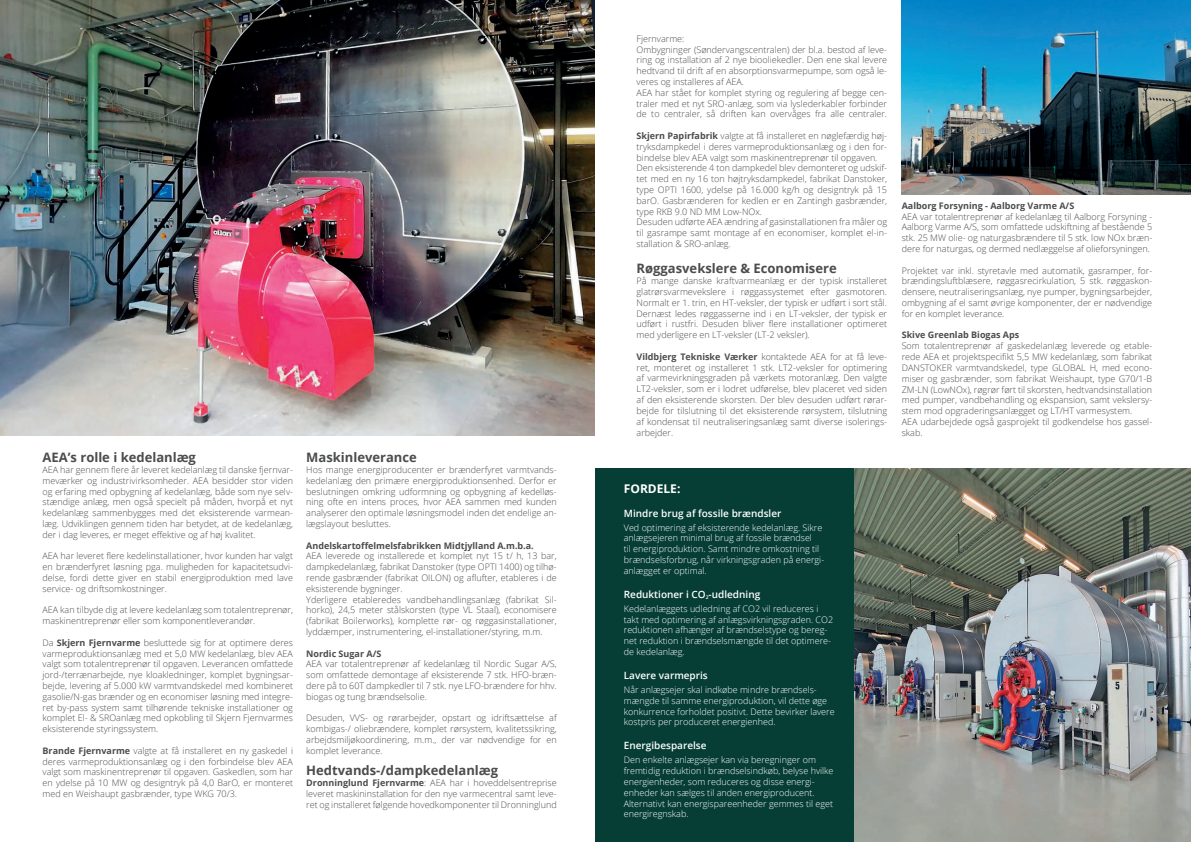
<style>
.page{position:relative;width:1191px;height:842px;background:#fff}
.page>*{position:absolute;margin:0;border:0;box-sizing:border-box;transform-origin:0 0}
.t1{font:700 13px "Open Sans";color:#4b4c4d}
.t2{font:700 12px "Open Sans";color:#fff}
.t3{font:600 10px "Open Sans";color:#fff}
.t4{font:300 9px/10.8px "Open Sans";color:#4b4c4d;text-align:justify}
.t5{font:300 9px/10.8px "Open Sans";color:#fff}
.t6{font:700 9px "Open Sans";color:#4b4c4d}
.s1{font-weight:700}
</style>
<div class="page">
<img style="left:0;top:0;width:595px;height:435px">
<div style="left:595px;top:469px;width:263px;height:373px;background:#063e36"></div>
<img style="left:854px;top:469px;width:337px;height:373px">
<img style="left:901px;top:0;width:290px;height:194px">
<h1 class="t1" style="left:43px;top:448px;width:155px">AEA’s rolle i kedelanlæg</h1>
<p class="t4" style="left:43px;top:464px;width:252px">AEA har gennem flere år leveret kedelanlæg til danske fjernvar&shy;meværker og industrivirksomheder. AEA besidder stor viden og erfaring med opbygning af kedelanlæg, både som nye selv&shy;stændige anlæg, men også specielt på måden, hvorpå et nyt kedelanlæg sammenbygges med det eksisterende varmean&shy;læg. Udviklingen gennem tiden har betydet, at de kedelanlæg, der i dag leveres, er meget effektive og af høj kvalitet.</p>
<p class="t4" style="left:43px;top:550px;width:252px">AEA har leveret flere kedelinstallationer, hvor kunden har valgt en brænderfyret løsning pga. muligheden for kapacitetsudvi&shy;delse, fordi dette giver en stabil energiproduktion med lave service- og driftsomkostninger.</p>
<p class="t4" style="left:43px;top:604px;width:252px">AEA kan tilbyde dig at levere kedelanlæg som totalentreprenør, maskinentreprenør eller som komponentleverandør.</p>
<p class="t4" style="left:43px;top:637px;width:252px">Da <span class="s1">Skjern Fjernvarme</span> besluttede sig for at optimere deres varmeproduktionsanlæg med et 5,0 MW kedelanlæg, blev AEA valgt som totalentreprenør til opgaven. Leverancen omfattede jord-/terrænarbejde, nye kloakledninger, komplet bygningsar&shy;bejde, levering af 5.000 kW varmtvandskedel med kombineret gasolie/N-gas brænder og en economiser løsning med integre&shy;ret by-pass system samt tilhørende tekniske installationer og komplet El- &amp; SROanlæg med opkobling til Skjern Fjernvarmes eksisterende styringssystem.</p>
<p class="t4" style="left:43px;top:745px;width:252px"><span class="s1">Brande Fjernvarme</span> valgte at få installeret en ny gaskedel i deres varmeproduktionsanlæg og i den forbindelse blev AEA valgt som maskinentreprenør til opgaven. Gaskedlen, som har en ydelse på 10 MW og designtryk på 4,0 BarO, er monteret med en Weishaupt gasbrænder, type WKG 70/3.</p>
<h1 class="t1" style="left:306px;top:448px;width:112px">Maskinleverance</h1>
<p class="t4" style="left:306px;top:464px;width:252px">Hos mange energiproducenter er brænderfyret varmtvands&shy;kedelanlæg den primære energiproduktionsenhed. Derfor er beslutningen omkring udformning og opbygning af kedelløs&shy;ning ofte en intens proces, hvor AEA sammen med kunden analyserer den optimale løsningsmodel inden det endelige an&shy;lægslayout besluttes.</p>
<p class="t6" style="left:306px;top:539px;width:229px">Andelskartoffelmelsfabrikken Midtjylland A.m.b.a.</p>
<p class="t4" style="left:306px;top:550px;width:252px;text-align:left">AEA leverede og installerede et komplet nyt 15 t/ h, 13 bar, dampkedelanlæg, fabrikat Danstoker (type OPTI 1400) og tilhø&shy;rende gasbrænder (fabrikat OILON) og aflufter, etableres i de eksisterende bygninger.<br>Yderligere etableredes vandbehandlingsanlæg (fabrikat Sil&shy;horko), 24,5 meter stålskorsten (type VL Staal), economisere (fabrikat Boilerworks), komplette rør- og røggasinstallationer, lyddæmper, instrumentering, el-installationer/styring, m.m.</p>
<p class="t6" style="left:306px;top:647px;width:77px">Nordic Sugar A/S</p>
<p class="t4" style="left:306px;top:658px;width:252px">AEA var totalentreprenør af kedelanlæg til Nordic Sugar A/S, som omfattede demontage af eksisterende 7 stk. HFO-bræn&shy;dere på to 60T dampkedler til 7 stk. nye LFO-brændere for hhv. biogas og tung brændselsolie.</p>
<p class="t4" style="left:306px;top:712px;width:252px">Desuden, VVS- og rørarbejder, opstart og idriftsættelse af kombigas-/ oliebrændere, komplet rørsystem, kvalitetssikring, arbejdsmiljøkoordinering, m.m., der var nødvendige for en komplet leverance.</p>
<h1 class="t1" style="left:306px;top:761px;width:193px">Hedtvands-/dampkedelanlæg</h1>
<p class="t4" style="left:306px;top:777px;width:252px"><span class="s1">Dronninglund Fjernvarme</span>: AEA har i hoveddelsentreprise leveret maskininstallation for den nye varmecentral samt leve&shy;ret og installeret følgende hovedkomponenter til Dronninglund</p>
<p class="t4" style="left:636px;top:33px;width:252px;text-align:left">Fjernvarme:<br>Ombygninger (Søndervangscentralen) der bl.a. bestod af leve&shy;ring og installation af 2 nye biooliekedler. Den ene skal levere hedtvand til drift af en absorptionsvarmepumpe, som også le&shy;veres og installeres af AEA.<br>AEA har stået for komplet styring og regulering af begge cen&shy;traler med et nyt SRO-anlæg, som via lyslederkabler forbinder de to centraler, så driften kan overvåges fra alle centraler.</p>
<p class="t4" style="left:636px;top:130px;width:252px;text-align:left"><span class="s1">Skjern Papirfabrik</span> valgte at få installeret en nøglefærdig høj&shy;tryksdampkedel i deres varmeproduktionsanlæg og i den for&shy;bindelse blev AEA valgt som maskinentreprenør til opgaven.<br>Den eksisterende 4 ton dampkedel blev demonteret og udskif&shy;tet med en ny 16 ton højtryksdampkedel, fabrikat Danstoker, type OPTI 1600, ydelse på 16.000 kg/h og designtryk på 15 barO. Gasbrænderen for kedlen er en Zantingh gasbrænder, type RKB 9.0 ND MM Low-NOx.<br>Desuden udførte AEA ændring af gasinstallationen fra måler og til gasrampe samt montage af en economiser, komplet el-in&shy;stallation &amp; SRO-anlæg.</p>
<h1 class="t1" style="left:636px;top:260px;width:202px">Røggasvekslere &amp; Economisere</h1>
<p class="t4" style="left:636px;top:275px;width:252px">På mange danske kraftvarmeanlæg er der typisk installeret glatrørsvarmevekslere i røggassystemet efter gasmotoren.<br>Normalt er 1. trin, en HT-veksler, der typisk er udført i sort stål.<br>Dernæst ledes røggasserne ind i en LT-veksler, der typisk er udført i rustfri. Desuden bliver flere installationer optimeret med yderligere en LT-veksler (LT-2 veksler).</p>
<p class="t4" style="left:636px;top:351px;width:252px"><span class="s1">Vildbjerg Tekniske Værker</span> kontaktede AEA for at få leve&shy;ret, monteret og installeret 1 stk. LT2-veksler for optimering af varmevirkningsgraden på værkets motoranlæg. Den valgte LT2-veksler, som er i lodret udførelse, blev placeret ved siden af den eksisterende skorsten. Der blev desuden udført rørar&shy;bejde for tilslutning til det eksisterende rørsystem, tilslutning af kondensat til neutraliseringsanlæg samt diverse isolerings&shy;arbejder.</p>
<p class="t6" style="left:901px;top:199px;width:174px">Aalborg Forsyning - Aalborg Varme A/S</p>
<p class="t4" style="left:901px;top:211px;width:252px">AEA var totalentreprenør af kedelanlæg til Aalborg Forsyning - Aalborg Varme A/S, som omfattede udskiftning af bestående 5 stk. 25 MW olie- og naturgasbrændere til 5 stk. low NOx bræn&shy;dere for naturgas, og dermed nedlæggelse af olieforsyningen.</p>
<p class="t4" style="left:901px;top:265px;width:252px">Projektet var inkl. styretavle med automatik, gasramper, for&shy;brændingsluftblæsere, røggasrecirkulation, 5 stk. røggaskon&shy;densere, neutraliseringsanlæg, nye pumper, bygningsarbejder, ombygning af el samt øvrige komponenter, der er nødvendige for en komplet leverance.</p>
<p class="t6" style="left:901px;top:329px;width:119px">Skive Greenlab Biogas Aps</p>
<p class="t4" style="left:901px;top:340px;width:252px;text-align:left">Som totalentreprenør af gaskedelanlæg leverede og etable&shy;rede AEA et projektspecifikt 5,5 MW kedelanlæg, som fabrikat DANSTOKER varmtvandskedel, type GLOBAL H, med econo&shy;miser og gasbrænder, som fabrikat Weishaupt, type G70/1-B ZM-LN (LowNOx), røgrør ført til skorsten, hedtvandsinstallation med pumper, vandbehandling og ekspansion, samt vekslersy&shy;stem mod opgraderingsanlægget og LT/HT varmesystem.<br>AEA udarbejdede også gasprojekt til godkendelse hos gassel&shy;skab.</p>
<h2 class="t2" style="left:624px;top:480px;width:58px">FORDELE:</h2>
<p class="t3" style="left:624px;top:506px;width:159px">Mindre brug af fossile brændsler</p>
<p class="t5" style="left:624px;top:522px;width:202px">Ved optimering af eksisterende kedelanlæg. Sikre anlægsejeren minimal brug af fossile brændsel<br>til energiproduktion. Samt mindre omkostning til brændselsforbrug, når virkningsgraden på energi&shy;anlægget er optimal.</p>
<p class="t3" style="left:624px;top:587px;width:138px">Reduktioner i CO<sub>2</sub>-udledning</p>
<p class="t5" style="left:624px;top:603px;width:211px">Kedelanlæggets udledning af CO2 vil reduceres i takt med optimering af anlægsvirkningsgraden. CO2 reduktionen afhænger af brændselstype og bereg&shy;net reduktion i brændselsmængde til det optimere&shy;de kedelanlæg.</p>
<p class="t3" style="left:624px;top:668px;width:85px">Lavere varmepris</p>
<p class="t5" style="left:624px;top:684px;width:212px">Når anlægsejer skal indkøbe mindre brændsels&shy;mængde til samme energiproduktion, vil dette øge konkurrence forholdet positivt. Dette bevirker lavere kostpris per produceret energienhed.</p>
<p class="t3" style="left:624px;top:739px;width:84px">Energibesparelse</p>
<p class="t5" style="left:624px;top:754px;width:211px">Den enkelte anlægsejer kan via beregninger om fremtidig reduktion i brændselsindkøb, belyse hvilke energienheder, som reduceres og disse energi&shy;enheder kan sælges til anden energiproducent.<br>Alternativt kan energispareenheder gemmes til eget energiregnskab.</p>
</div>
